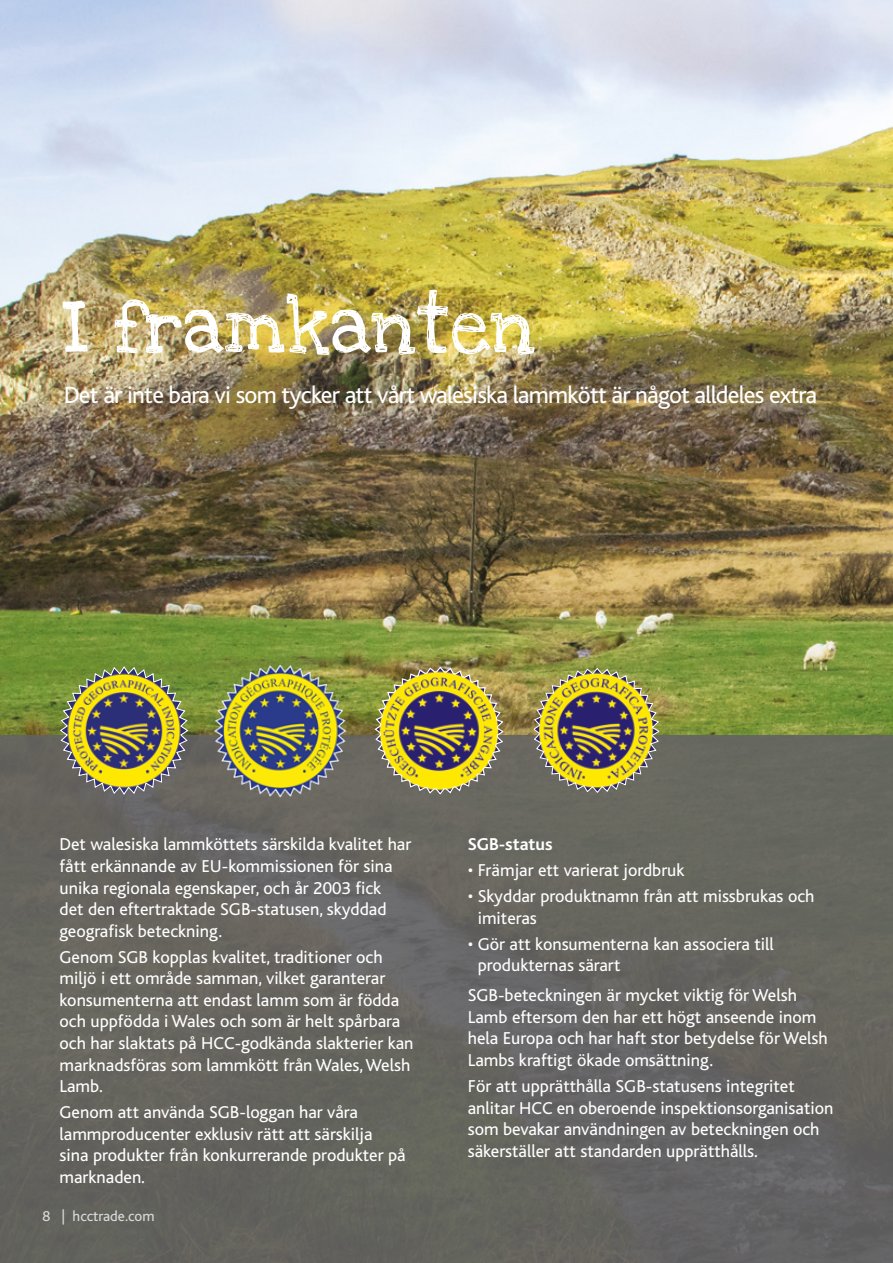
<style>
.page{position:relative;width:893px;height:1263px;background:#fff}
.page>*{position:absolute;margin:0;border:0;box-sizing:border-box;transform-origin:0 0}
.t1{font:57px "Welsh Lamb Distressed";color:#fff}
.t2{font:24.75px "Bliss";letter-spacing:-.03em;color:#fff}
.t3{font:18px/21.6px "Bliss";color:#fff}
.t4{font:700 18px "Bliss";color:#fff}
.t5{font:15px "Bliss";color:#dadada}
</style>
<div class="page">
<img style="left:0;top:0;width:893px;height:736px">
<div style="left:0;top:736px;width:893px;height:527px;background:#646363"></div>
<svg style="left:60px;top:666px;width:129px;height:129px"></svg>
<img style="left:211px;top:661px;width:143px;height:138px">
<img style="left:374px;top:666px;width:130px;height:129px">
<img style="left:533px;top:668px;width:126px;height:125px">
<h1 class="t1" style="left:64px;top:279px;width:473px">I framkanten</h1>
<h2 class="t2" style="left:64px;top:382px;width:755px">Det är inte bara vi som tycker att vårt walesiska lammkött är något alldeles extra</h2>
<p class="t3" style="left:60px;top:834px;width:353px">Det walesiska lammköttets särskilda kvalitet har fått erkännande av EU-kommissionen för sina unika regionala egenskaper, och år 2003 fick<br>det den eftertraktade SGB-statusen, skyddad geografisk beteckning.</p>
<p class="t3" style="left:60px;top:946px;width:356px">Genom SGB kopplas kvalitet, traditioner och miljö i ett område samman, vilket garanterar konsumenterna att endast lamm som är födda och uppfödda i Wales och som är helt spårbara och har slaktats på HCC-godkända slakterier kan marknadsföras som lammkött från Wales, Welsh Lamb.</p>
<p class="t3" style="left:60px;top:1102px;width:348px">Genom att använda SGB-loggan har våra lammproducenter exklusiv rätt att särskilja sina produkter från konkurrerande produkter på marknaden.</p>
<p class="t5" style="left:43px;top:1208px;width:114px">8 | hcctrade.com</p>
<p class="t4" style="left:468px;top:835px;width:86px">SGB-status</p>
<p class="t3" style="left:468px;top:860px;width:218px">• Främjar ett varierat jordbruk</p>
<p class="t3" style="left:478px;top:886px;width:338px;text-indent:-10px">• Skyddar produktnamn från att missbrukas och imiteras</p>
<p class="t3" style="left:478px;top:933px;width:298px;text-indent:-10px">• Gör att konsumenterna kan associera till produkternas särart</p>
<p class="t3" style="left:468px;top:985px;width:361px">SGB-beteckningen är mycket viktig för Welsh Lamb eftersom den har ett högt anseende inom hela Europa och har haft stor betydelse för Welsh Lambs kraftigt ökade omsättning.</p>
<p class="t3" style="left:468px;top:1075px;width:367px">För att upprätthålla SGB-statusens integritet anlitar HCC en oberoende inspektionsorganisation som bevakar användningen av beteckningen och säkerställer att standarden upprätthålls.</p>
</div>
